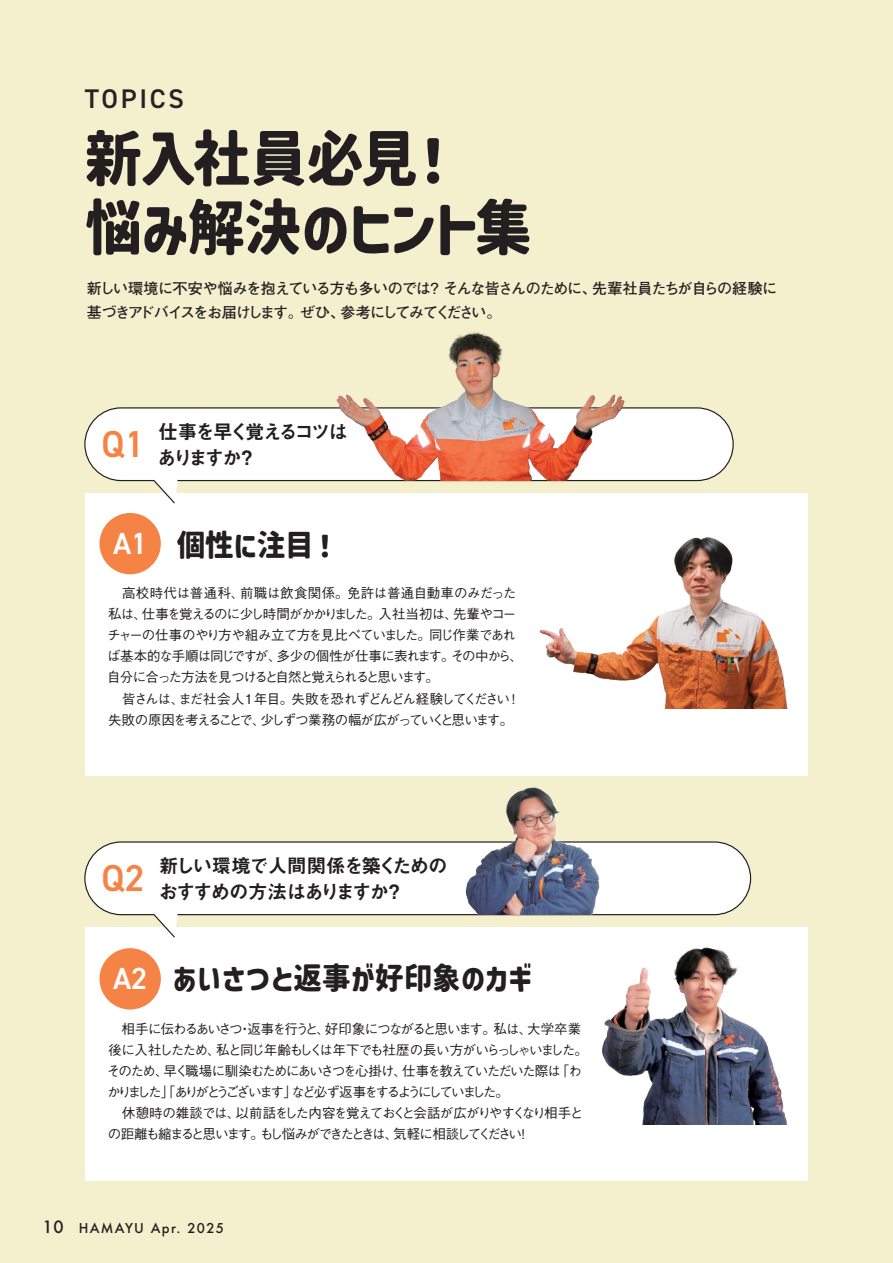
<style>
.page{position:relative;width:893px;height:1263px;background:#f4f0cd}
.page>*{position:absolute;margin:0;border:0;box-sizing:border-box;transform-origin:0 0}
.t1{font:60px/69px "Corporate Logo Rounded Bold ver 3";letter-spacing:-.02em;color:#231f20}
.t2{font:600 37.5px "DIN2014";color:#f58345}
.t3{font:600 30.6px "DIN2014";color:#fff}
.t4{font:30px "Corporate Logo Rounded Bold ver 3";color:#231f20}
.t5{font:600 27px "DIN2014";letter-spacing:.1em;color:#262324}
.t6{font:19.5px/25.5px "Midashi Go Pro MB31";letter-spacing:-.095em;color:#231f20}
.t7{font:19.5px/25.5px "Midashi Go Pro MB31";letter-spacing:-.15em;color:#231f20}
.t8{font:700 15px/24px "Futo Go B101 Pr 6 N";letter-spacing:-.07em;color:#231f20}
.t9{font:500 13.5px/21px "Gothic BBB Pr 6 N";letter-spacing:-.11em;color:#231f20}
.t10{font:500 13.5px/21px "Gothic BBB Pr 6 N";letter-spacing:-.075em;color:#231f20}
.t11{font:500 13.2px "Futura";letter-spacing:.1em;color:#231f20}
.s1{font-size:16.5px}
</style>
<div class="page">
<div style="left:85px;top:493px;width:723px;height:283px;background:#fff"></div>
<div style="left:85px;top:927px;width:723px;height:253px;background:#fff"></div>
<div style="left:85px;top:842px;width:666px;height:73px;background:#fff;border-radius:36px"></div>
<div style="left:84px;top:841px;width:667px;height:74px;border:1px solid #231f20;border-radius:36px"></div>
<div style="left:85px;top:408px;width:648px;height:73px;background:#fff;border-radius:36px"></div>
<div style="left:84px;top:407px;width:650px;height:74px;border:1px solid #231f20;border-radius:36px"></div>
<img style="left:539px;top:537px;width:249px;height:172px">
<img style="left:602px;top:947px;width:185px;height:177px">
<div style="left:99px;top:513px;width:62px;height:61px;background:#f58345;border-radius:50%"></div>
<div style="left:99px;top:948px;width:62px;height:61px;background:#f58345;border-radius:50%"></div>
<img style="left:333px;top:331px;width:299px;height:149px">
<img style="left:460px;top:787px;width:150px;height:127px">
<h3 class="t5" style="left:85px;top:81px;width:101px">TOPICS</h3>
<h1 class="t1" style="left:85px;top:124px;width:449px">新入社員必見！<br>悩み解決のヒント集</h1>
<p class="t8" style="left:87px;top:276px;width:692px">新しい環境に不安や悩みを抱えている方も多いのでは？ そんな皆さんのために、先輩社員たちが自らの経験に基づきアドバイスをお届けします。ぜひ、参考にしてみてください。</p>
<h2 class="t2" style="left:102px;top:419px;width:44px">Q1</h2>
<h3 class="t7" style="left:157px;top:417px;width:192px">仕事を早く覚えるコツはありますか？</h3>
<h3 class="t3" style="left:113px;top:523px;width:36px">A1</h3>
<h3 class="t4" style="left:177px;top:524px;width:161px">個性に注目！</h3>
<p class="t10" style="left:107px;top:582px;width:417px">　高校時代は普通科、前職は飲食関係。免許は普通自動車のみだった私は、仕事を覚えるのに少し時間がかかりました。入社当初は、先輩やコーチャーの仕事のやり方や組み立て方を見比べていました。同じ作業であれば基本的な手順は同じですが、多少の個性が仕事に表れます。その中から、自分に合った方法を見つけると自然と覚えられると思います。<br>　皆さんは、まだ社会人1年目。失敗を恐れずどんどん経験してください！失敗の原因を考えることで、少しずつ業務の幅が広がっていくと思います。</p>
<h2 class="t2" style="left:102px;top:853px;width:44px">Q2</h2>
<h3 class="t6" style="left:159px;top:851px;width:291px">新しい環境で人間関係を築くためのおすすめの方法はありますか？</h3>
<h3 class="t3" style="left:113px;top:958px;width:36px">A2</h3>
<h3 class="t4" style="left:172px;top:958px;width:361px">あいさつと返事が好印象のカギ</h3>
<p class="t9" style="left:107px;top:1017px;width:483px">　相手に伝わるあいさつ・返事を行うと、好印象につながると思います。私は、大学卒業後に入社したため、私と同じ年齢もしくは年下でも社歴の長い方がいらっしゃいました。そのため、早く職場に馴染むためにあいさつを心掛け、仕事を教えていただいた際は「わかりました」「ありがとうございます」など必ず返事をするようにしていました。<br>　休憩時の雑談では、以前話をした内容を覚えておくと会話が広がりやすくなり相手との距離も縮まると思います。もし悩みができたときは、気軽に相談してください！</p>
<p class="t11" style="left:43px;top:1219px;width:183px"><span class="s1">10</span> HAMAYU Apr. 2025</p>
</div>
